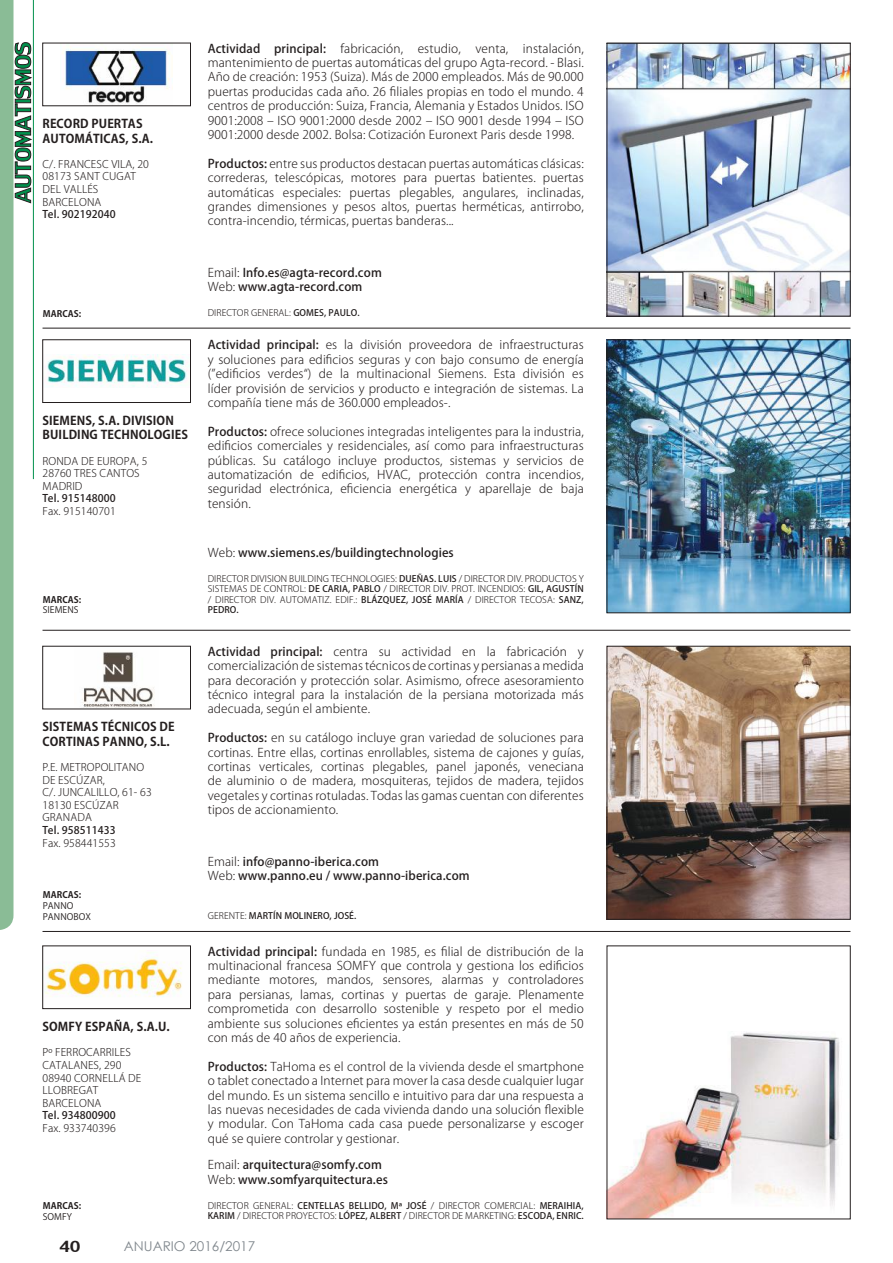
<style>
.page{position:relative;width:893px;height:1263px;background:#fff}
.page>*{position:absolute;margin:0;border:0;box-sizing:border-box;transform-origin:0 0}
.t1{font:24px "Lily UPC";color:#241f1f}
.t2{font:13.5px "Century Gothic";color:#80878d}
.t3{font:300 12px/14.4px "Koz Go Pro";letter-spacing:.01em;color:#241f1f;text-align:justify}
.t4{font:500 12px/14.4px "Koz Go Pro";letter-spacing:.01em;color:#241f1f}
.t5{font:700 12px/14.4px "Koz Go Pro";letter-spacing:.01em;color:#241f1f}
.t6{font:300 10.5px/12.6px "Koz Go Pro";letter-spacing:.01em;color:#241f1f}
.t7{font:500 10.5px "Koz Go Pro";letter-spacing:.01em;color:#241f1f}
.t8{font:300 9px/10.5px "Koz Go Pro";letter-spacing:.01em;color:#241f1f;text-align:justify}
.t9{font:700 9px "Koz Go Pro";letter-spacing:.01em;color:#241f1f}
.t10{font:500 9px "Koz Go Pro";letter-spacing:.01em;color:#241f1f}
.t11{font:9px/10.8px "Koz Go Pro";letter-spacing:.01em;color:#241f1f}
.s1{font-weight:500}
.s2{font-weight:300}
</style>
<div class="page">
<hr style="left:43px;top:630px;width:807px;height:1px;background:#241f1f">
<hr style="left:43px;top:328px;width:807px;height:1px;background:#241f1f">
<img style="left:609px;top:45px;width:239px;height:269px">
<img style="left:60px;top:46px;width:113px;height:58px">
<img style="left:609px;top:342px;width:239px;height:269px">
<div style="left:607px;top:340px;width:243px;height:273px;border:1px solid #241f1f"></div>
<img style="left:45px;top:354px;width:144px;height:34px">
<div style="left:43px;top:340px;width:148px;height:63px;border:1px solid #241f1f"></div>
<hr style="left:43px;top:931px;width:807px;height:1px;background:#241f1f">
<img style="left:609px;top:648px;width:239px;height:269px">
<div style="left:607px;top:646px;width:243px;height:273px;border:1px solid #241f1f"></div>
<img style="left:82px;top:652px;width:73px;height:55px">
<img style="left:609px;top:1032px;width:231px;height:185px">
<img style="left:45px;top:952px;width:137px;height:45px">
<div style="left:43px;top:946px;width:148px;height:63px;border:1px solid #241f1f"></div>
<svg style="left:0;top:0;width:31px;height:930px"></svg>
<hr style="left:33px;top:0;width:1px;height:479px;background:#00904c">
<p class="t5" style="left:43px;top:117px;width:112px">RECORD PUERTAS<br>AUTOMÁTICAS, S.A.</p>
<p class="t6" style="left:43px;top:158px;width:108px">C/. FRANCESC VILA, 20<br>08173 SANT CUGAT<br>DEL VALLÉS<br>BARCELONA</p>
<p class="t7" style="left:43px;top:208px;width:75px">Tel. 902192040</p>
<p class="t3" style="left:208px;top:41px;width:378px"><span class="s1">Actividad principal:</span> fabricación, estudio, venta, instalación, mantenimiento de puertas automáticas del grupo Agta-record. - Blasi.<br>Año de creación: 1953 (Suiza). Más de 2000 empleados. Más de 90.000 puertas producidas cada año. 26 filiales propias en todo el mundo. 4 centros de producción: Suiza, Francia, Alemania y Estados Unidos. ISO 9001:2008 – ISO 9001:2000 desde 2002 – ISO 9001 desde 1994 – ISO 9001:2000 desde 2002. Bolsa: Cotización Euronext Paris desde 1998.</p>
<p class="t3" style="left:208px;top:156px;width:378px"><span class="s1">Productos:</span> entre sus productos destacan puertas automáticas clásicas: correderas, telescópicas, motores para puertas batientes. puertas automáticas especiales: puertas plegables, angulares, inclinadas, grandes dimensiones y pesos altos, puertas herméticas, antirrobo, contra-incendio, térmicas, puertas banderas...</p>
<p class="t4" style="left:208px;top:266px;width:176px"><span class="s2">Email:</span> Info.es@agta-record.com<br><span class="s2">Web:</span> www.agta-record.com</p>
<p class="t9" style="left:43px;top:308px;width:40px">MARCAS:</p>
<p class="t8" style="left:208px;top:308px;width:153px">DIRECTOR GENERAL: <span class="s1">GOMES, PAULO.</span></p>
<p class="t3" style="left:208px;top:338px;width:378px"><span class="s1">Actividad principal:</span> es la división proveedora de infraestructuras y soluciones para edificios seguras y con bajo consumo de energía (”edificios verdes“) de la multinacional Siemens. Esta división es líder provisión de servicios y producto e integración de sistemas. La compañía tiene más de 360.000 empleados-.</p>
<p class="t3" style="left:208px;top:424px;width:378px"><span class="s1">Productos:</span> ofrece soluciones integradas inteligentes para la industria, edificios comerciales y residenciales, así como para infraestructuras públicas. Su catálogo incluye productos, sistemas y servicios de automatización de edificios, HVAC, protección contra incendios, seguridad electrónica, eficiencia energética y aparellaje de baja tensión.</p>
<p class="t5" style="left:43px;top:414px;width:147px">SIEMENS, S.A. DIVISION<br>BUILDING TECHNOLOGIES</p>
<p class="t6" style="left:43px;top:454px;width:106px">RONDA DE EUROPA, 5<br>28760 TRES CANTOS<br>MADRID</p>
<p class="t7" style="left:43px;top:492px;width:75px">Tel. 915148000</p>
<p class="t6" style="left:43px;top:505px;width:75px">Fax. 915140701</p>
<p class="t9" style="left:43px;top:593px;width:40px">MARCAS:</p>
<p class="t11" style="left:43px;top:605px;width:37px">SIEMENS</p>
<p class="t5" style="left:43px;top:721px;width:134px">SISTEMAS TÉCNICOS DE<br>CORTINAS PANNO, S.L.</p>
<p class="t6" style="left:43px;top:761px;width:111px">P.E. METROPOLITANO<br>DE ESCÚZAR,<br>C/. JUNCALILLO, 61- 63<br>18130 ESCÚZAR<br>GRANADA</p>
<p class="t7" style="left:43px;top:823px;width:75px">Tel. 958511433</p>
<p class="t6" style="left:43px;top:836px;width:75px">Fax. 958441553</p>
<p class="t9" style="left:43px;top:889px;width:40px">MARCAS:</p>
<p class="t11" style="left:43px;top:900px;width:50px">PANNO<br>PANNOBOX</p>
<p class="t5" style="left:43px;top:1020px;width:129px">SOMFY ESPAÑA, S.A.U.</p>
<p class="t6" style="left:43px;top:1046px;width:100px">Pº FERROCARRILES<br>CATALANES, 290<br>08940 CORNELLÁ DE<br>LLOBREGAT<br>BARCELONA</p>
<p class="t7" style="left:43px;top:1109px;width:75px">Tel. 934800900</p>
<p class="t6" style="left:43px;top:1122px;width:75px">Fax. 933740396</p>
<p class="t9" style="left:43px;top:1199px;width:40px">MARCAS:</p>
<p class="t11" style="left:43px;top:1211px;width:31px">SOMFY</p>
<p class="t4" style="left:208px;top:546px;width:248px"><span class="s2">Web:</span> www.siemens.es/buildingtechnologies</p>
<p class="t8" style="left:208px;top:573px;width:378px">DIRECTOR DIVISION BUILDING TECHNOLOGIES: <span class="s1">DUEÑAS. LUIS</span> / DIRECTOR DIV. PRODUCTOS Y SISTEMAS DE CONTROL: <span class="s1">DE CARIA, PABLO</span> / DIRECTOR DIV. PROT. INCENDIOS: <span class="s1">GIL, AGUSTÍN </span>/ DIRECTOR DIV. AUTOMATIZ. EDIF.: <span class="s1">BLÁZQUEZ, JOSÉ MARÍA</span> / DIRECTOR TECOSA: <span class="s1">SANZ, PEDRO.</span></p>
<p class="t3" style="left:208px;top:644px;width:378px"><span class="s1">Actividad principal:</span> centra su actividad en la fabricación y comercialización de sistemas técnicos de cortinas y persianas a medida para decoración y protección solar. Asimismo, ofrece asesoramiento técnico integral para la instalación de la persiana motorizada más adecuada, según el ambiente.</p>
<p class="t3" style="left:208px;top:731px;width:378px"><span class="s1">Productos:</span> en su catálogo incluye gran variedad de soluciones para cortinas. Entre ellas, cortinas enrollables, sistema de cajones y guías, cortinas verticales, cortinas plegables, panel japonés, veneciana de aluminio o de madera, mosquiteras, tejidos de madera, tejidos vegetales y cortinas rotuladas. Todas las gamas cuentan con diferentes tipos de accionamiento.</p>
<p class="t4" style="left:208px;top:855px;width:263px"><span class="s2">Email:</span> info@panno-iberica.com<br><span class="s2">Web:</span> www.panno.eu / www.panno-iberica.com</p>
<p class="t10" style="left:208px;top:910px;width:150px"><span class="s2">GERENTE:</span> MARTÍN MOLINERO, JOSÉ.</p>
<p class="t3" style="left:208px;top:944px;width:378px"><span class="s1">Actividad principal:</span> fundada en 1985, es filial de distribución de la multinacional francesa SOMFY que controla y gestiona los edificios mediante motores, mandos, sensores, alarmas y controladores para persianas, lamas, cortinas y puertas de garaje. Plenamente comprometida con desarrollo sostenible y respeto por el medio ambiente sus soluciones eficientes ya están presentes en más de 50 con más de 40 años de experiencia.</p>
<p class="t3" style="left:208px;top:1059px;width:378px"><span class="s1">Productos:</span> TaHoma es el control de la vivienda desde el smartphone o tablet conectado a Internet para mover la casa desde cualquier lugar del mundo. Es un sistema sencillo e intuitivo para dar una respuesta a las nuevas necesidades de cada vivienda dando una solución flexible y modular. Con TaHoma cada casa puede personalizarse y escoger qué se quiere controlar y gestionar.</p>
<p class="t4" style="left:208px;top:1158px;width:182px"><span class="s2">Email:</span> arquitectura@somfy.com<br><span class="s2">Web:</span> www.somfyarquitectura.es</p>
<p class="t8" style="left:208px;top:1200px;width:378px">DIRECTOR GENERAL: <span class="s1">CENTELLAS BELLIDO, Mª JOSÉ</span> / DIRECTOR COMERCIAL: <span class="s1">MERAIHIA,<br>KARIM</span> / DIRECTOR PROYECTOS: <span class="s1">LÓPEZ, ALBERT</span> / DIRECTOR DE MARKETING: <span class="s1">ESCODA, ENRIC.</span></p>
<h1 class="t1" style="left:59px;top:1232px;width:23px">40</h1>
<p class="t2" style="left:124px;top:1236px;width:133px">ANUARIO 2016/2017</p>
</div>
